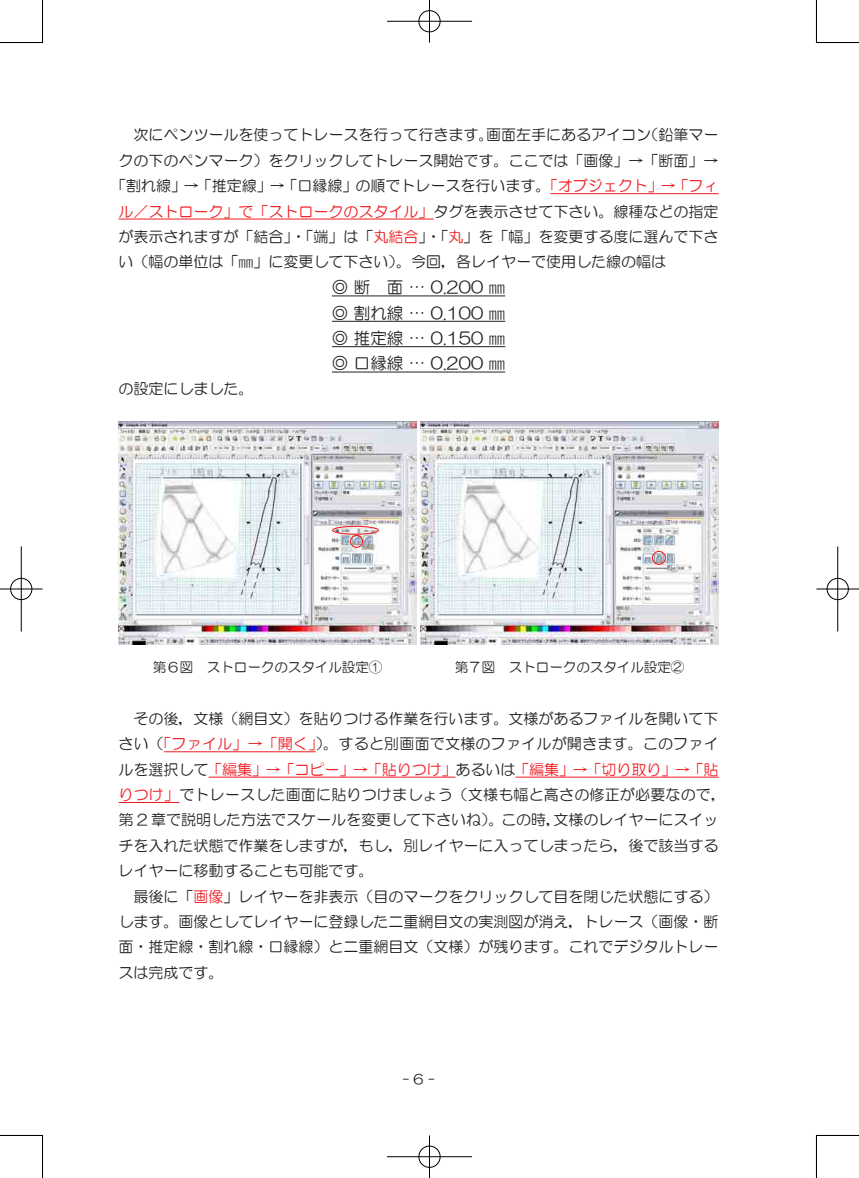
<style>
.page{position:relative;width:859px;height:1178px;background:#fff}
.page>*{position:absolute;margin:0;border:0;box-sizing:border-box;transform-origin:0 0}
.t1{font:16.5px/25.3px "HG Maru Gothic MPRO";color:#231f20;text-align:justify}
.t2{font:15px/25.3px "HG Maru Gothic MPRO";color:#231f20}
.t3{font:15px "HG Maru Gothic MPRO";color:#ee1d23}
.t4{font:13.5px "HG Maru Gothic MPRO";color:#231f20}
.s1{color:#ee1d23}
.s2{color:#231f20}
</style>
<div class="page">
<hr style="left:550px;top:193px;width:169px;height:1px;background:#ee1d23">
<hr style="left:119px;top:219px;width:315px;height:1px;background:#ee1d23">
<hr style="left:332px;top:295px;width:173px;height:1px;background:#231f20">
<hr style="left:332px;top:321px;width:173px;height:1px;background:#231f20">
<hr style="left:332px;top:346px;width:173px;height:1px;background:#231f20">
<hr style="left:332px;top:372px;width:173px;height:1px;background:#231f20">
<hr style="left:164px;top:751px;width:152px;height:1px;background:#ee1d23">
<hr style="left:209px;top:777px;width:246px;height:1px;background:#ee1d23">
<hr style="left:515px;top:777px;width:204px;height:1px;background:#ee1d23">
<hr style="left:119px;top:802px;width:60px;height:1px;background:#ee1d23">
<img style="left:119px;top:422px;width:297px;height:223px">
<img style="left:421px;top:421px;width:298px;height:224px">
<div style="left:332px;top:526px;width:47px;height:9px;border:1px solid #ee1d23;border-radius:50%"></div>
<div style="left:350px;top:535px;width:13px;height:13px;border:1px solid #ee1d23;border-radius:50%"></div>
<div style="left:652px;top:551px;width:14px;height:14px;border:1px solid #ee1d23;border-radius:50%"></div>
<hr style="left:0;top:42px;width:43px;height:1px;background:#000">
<hr style="left:816px;top:42px;width:43px;height:1px;background:#000">
<hr style="left:0;top:1135px;width:43px;height:1px;background:#000">
<hr style="left:816px;top:1135px;width:43px;height:1px;background:#000">
<hr style="left:42px;top:0;width:1px;height:43px;background:#000">
<hr style="left:42px;top:1135px;width:1px;height:43px;background:#000">
<hr style="left:816px;top:0;width:1px;height:43px;background:#000">
<hr style="left:816px;top:1135px;width:1px;height:43px;background:#000">
<div style="left:418px;top:10px;width:23px;height:23px;border:2px solid #fff;border-radius:50%"></div>
<hr style="left:387px;top:20px;width:85px;height:2px;background:#fff">
<hr style="left:428px;top:0;width:3px;height:43px;background:#fff">
<div style="left:419px;top:10px;width:21px;height:22px;border:1px solid #000;border-radius:50%"></div>
<hr style="left:387px;top:21px;width:85px;height:1px;background:#000">
<hr style="left:429px;top:0;width:1px;height:43px;background:#000">
<div style="left:418px;top:1145px;width:23px;height:23px;border:2px solid #fff;border-radius:50%"></div>
<hr style="left:387px;top:1155px;width:85px;height:3px;background:#fff">
<hr style="left:428px;top:1135px;width:3px;height:43px;background:#fff">
<div style="left:419px;top:1146px;width:21px;height:21px;border:1px solid #000;border-radius:50%"></div>
<hr style="left:387px;top:1156px;width:85px;height:1px;background:#000">
<hr style="left:429px;top:1135px;width:1px;height:43px;background:#000">
<div style="left:10px;top:577px;width:23px;height:24px;border:2px solid #fff;border-radius:50%"></div>
<hr style="left:0;top:588px;width:43px;height:2px;background:#fff">
<hr style="left:20px;top:546px;width:2px;height:85px;background:#fff">
<div style="left:10px;top:578px;width:22px;height:22px;border:1px solid #000;border-radius:50%"></div>
<hr style="left:0;top:589px;width:43px;height:1px;background:#000">
<hr style="left:21px;top:546px;width:1px;height:85px;background:#000">
<div style="left:826px;top:577px;width:23px;height:24px;border:2px solid #fff;border-radius:50%"></div>
<hr style="left:816px;top:588px;width:43px;height:2px;background:#fff">
<hr style="left:837px;top:546px;width:2px;height:85px;background:#fff">
<div style="left:827px;top:578px;width:21px;height:22px;border:1px solid #000;border-radius:50%"></div>
<hr style="left:816px;top:589px;width:43px;height:1px;background:#000">
<hr style="left:837px;top:546px;width:1px;height:85px;background:#000">
<p class="t2" style="left:119px;top:122px;width:601px">　次にペンツールを使ってトレースを行って行きます。画面左手にあるアイコン（鉛筆マー</p>
<p class="t2" style="left:119px;top:148px;width:601px">クの下のペンマーク）をクリックしてトレース開始です。ここでは「画像」→「断面」→</p>
<p class="t2" style="left:111px;top:173px;width:609px">「割れ線」→「推定線」→「口縁線」の順でトレースを行います。<span class="s1">「オブジェクト」→「フィ</span></p>
<p class="t3" style="left:119px;top:204px;width:601px">ル／ストローク」で「ストロークのスタイル」<span class="s2">タグを表示させて下さい。線種などの指定</span></p>
<p class="t2" style="left:119px;top:224px;width:601px">が表示されますが「結合」・「端」は「<span class="s1">丸結合</span>」・「<span class="s1">丸</span>」を「幅」を変更する度に選んで下さ</p>
<p class="t2" style="left:119px;top:249px;width:549px">い（幅の単位は「㎜」に変更して下さい）。今回，各レイヤーで使用した線の幅は</p>
<p class="t1" style="left:332px;top:275px;width:175px">◎ 断　面 … 0.200 ㎜◎ 割れ線 … 0.100 ㎜◎ 推定線 … 0.150 ㎜◎ 口縁線 … 0.200 ㎜</p>
<p class="t2" style="left:119px;top:376px;width:136px">の設定にしました。</p>
<p class="t4" style="left:153px;top:660px;width:231px">第６図　ストロークのスタイル設定①</p>
<p class="t4" style="left:455px;top:660px;width:231px">第７図　ストロークのスタイル設定②</p>
<p class="t2" style="left:119px;top:706px;width:609px">　その後，文様（網目文）を貼りつける作業を行います。文様があるファイルを開いて下さい（<span class="s1">「ファイル」→「開く」</span>）。すると別画面で文様のファイルが開きます。このファイルを選択して<span class="s1">「編集」→「コピー」→「貼りつけ」</span>あるいは<span class="s1">「編集」→「切り取り」→「貼りつけ」</span>でトレースした画面に貼りつけましょう（文様も幅と高さの修正が必要なので，第 2 章で説明した方法でスケールを変更して下さいね）。この時，文様のレイヤーにスイッチを入れた状態で作業をしますが，もし，別レイヤーに入ってしまったら，後で該当するレイヤーに移動することも可能です。<br>　最後に「<span class="s1">画像</span>」レイヤーを非表示（目のマークをクリックして目を閉じた状態にする）します。画像としてレイヤーに登録した二重網目文の実測図が消え，トレース（画像・断面・推定線・割れ線・口縁線）と二重網目文（文様）が残ります。これでデジタルトレースは完成です。</p>
<p class="t4" style="left:402px;top:1072px;width:34px">- 6 -</p>
</div>
